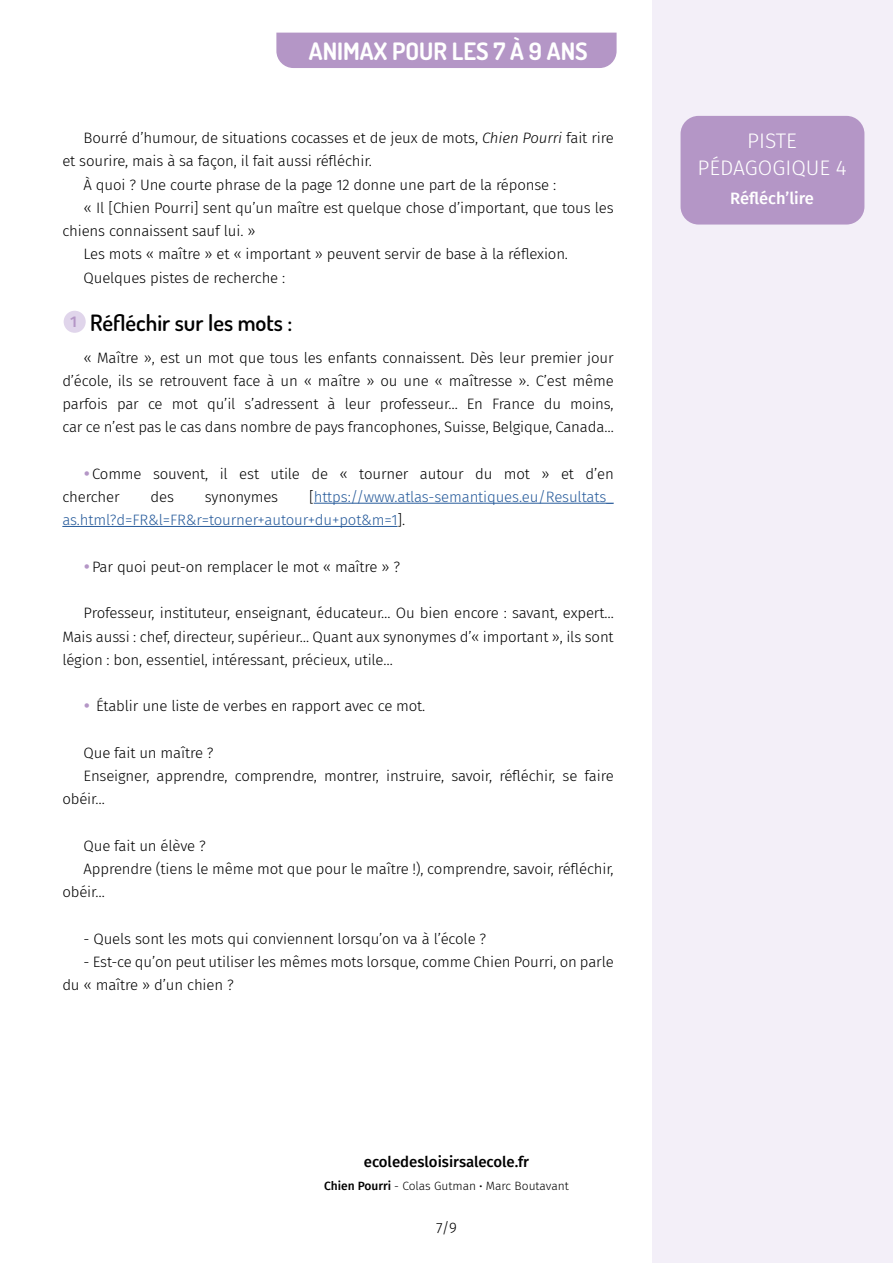
<style>
.page{position:relative;width:893px;height:1263px;background:#fff}
.page>*{position:absolute;margin:0;border:0;box-sizing:border-box;transform-origin:0 0}
.t1{font:700 24px "Dosis";color:#fff}
.t2{font:600 22.5px "Dosis";color:#000}
.t3{font:300 21px/27px "Fira Sans";color:#fff;text-align:center}
.t4{font:500 16.5px "Fira Sans";color:#fff}
.t5{font:300 15px/23.2px "Fira Sans";letter-spacing:-.01em;color:#000;text-align:justify}
.t6{font:300 15px/23.2px "Fira Sans";letter-spacing:-.01em;color:#275b9b}
.t7{font:500 15px "Fira Sans";color:#000}
.t8{font:300 12px "Fira Sans";color:#000}
.s1{font-style:italic}
.s2{color:#000}
.s3{font-weight:500}
</style>
<div class="page">
<div style="left:652px;top:0;width:241px;height:1263px;background:#f3eff8"></div>
<div style="left:276px;top:33px;width:341px;height:35px;background:#b496c6"></div>
<div style="left:680px;top:116px;width:184px;height:109px;background:#b496c6;border-radius:18px"></div>
<hr style="left:314px;top:503px;width:300px;height:1px;background:#275b9b">
<hr style="left:62px;top:526px;width:336px;height:1px;background:#275b9b">
<div style="left:64px;top:311px;width:22px;height:22px;background:#e0d5eb;border-radius:50%"></div>
<h1 class="t1" style="left:309px;top:35px;width:280px">ANIMAX POUR LES 7 À 9 ANS</h1>
<p class="t5" style="left:84px;top:126px;width:532px">Bourré d’humour, de situations cocasses et de jeux de mots, <span class="s1">Chien Pourri</span> fait rire</p>
<p class="t5" style="left:62px;top:149px;width:311px">et sourire, mais à sa façon, il fait aussi réfléchir.</p>
<p class="t5" style="left:84px;top:173px;width:474px">À quoi ? Une courte phrase de la page 12 donne une part de la réponse :</p>
<p class="t5" style="left:84px;top:196px;width:532px">« Il [Chien Pourri] sent qu’un maître est quelque chose d’important, que tous les</p>
<p class="t5" style="left:62px;top:219px;width:195px">chiens connaissent sauf lui. »</p>
<p class="t5" style="left:84px;top:242px;width:486px">Les mots « maître » et « important » peuvent servir de base à la réflexion.</p>
<p class="t5" style="left:84px;top:266px;width:203px">Quelques pistes de recherche :</p>
<h2 class="t2" style="left:70px;top:308px;width:224px"><sup>1</sup> Réfléchir sur les mots :</h2>
<p class="t5" style="left:62px;top:346px;width:553px;text-indent:21px">« Maître », est un mot que tous les enfants connaissent. Dès leur premier jour d’école, ils se retrouvent face à un « maître » ou une « maîtresse ». C’est même parfois par ce mot qu’il s’adressent à leur professeur… En France du moins, car ce n’est pas le cas dans nombre de pays francophones, Suisse, Belgique, Canada…</p>
<p class="t5" style="left:62px;top:462px;width:553px;text-indent:30px">Comme souvent, il est utile de « tourner autour du mot » et d’en chercher</p>
<p class="t6" style="left:62px;top:485px;width:553px;text-indent:247px"><span class="s2">[</span>https://www.atlas-semantiques.eu/Resultats_ as.html?d=FR&amp;l=FR&amp;r=tourner+autour+du+pot&amp;m=1<span class="s2">].</span></p>
<p class="t5" style="left:92px;top:555px;width:310px">Par quoi peut-on remplacer le mot « maître » ?</p>
<p class="t5" style="left:62px;top:601px;width:553px;text-indent:21px">Professeur, instituteur, enseignant, éducateur… Ou bien encore : savant, expert… Mais aussi : chef, directeur, supérieur… Quant aux synonymes d’« important », ils sont légion : bon, essentiel, intéressant, précieux, utile…</p>
<p class="t5" style="left:96px;top:694px;width:331px">Établir une liste de verbes en rapport avec ce mot.</p>
<p class="t5" style="left:84px;top:741px;width:132px">Que fait un maître ?</p>
<p class="t5" style="left:84px;top:764px;width:532px">Enseigner, apprendre, comprendre, montrer, instruire, savoir, réfléchir, se faire</p>
<p class="t5" style="left:62px;top:787px;width:44px">obéir…</p>
<p class="t5" style="left:84px;top:834px;width:124px">Que fait un élève ?</p>
<p class="t5" style="left:84px;top:857px;width:532px">Apprendre (tiens le même mot que pour le maître !), comprendre, savoir, réfléchir,</p>
<p class="t5" style="left:62px;top:880px;width:44px">obéir…</p>
<p class="t5" style="left:84px;top:927px;width:404px">- Quels sont les mots qui conviennent lorsqu’on va à l’école ?</p>
<p class="t5" style="left:62px;top:950px;width:553px;text-indent:21px">- Est-ce qu’on peut utiliser les mêmes mots lorsque, comme Chien Pourri, on parle du « maître » d’un chien ?</p>
<p class="t5" style="left:151px;top:485px;width:25px">des</p>
<p class="t5" style="left:205px;top:485px;width:75px">synonymes</p>
<p class="t7" style="left:364px;top:1150px;width:167px">ecoledesloisirsalecole.fr</p>
<p class="t8" style="left:324px;top:1177px;width:246px"><span class="s3">Chien Pourri</span> - Colas Gutman <span class="s3">·</span> Marc Boutavant</p>
<p class="t5" style="left:436px;top:1216px;width:22px">7/9</p>
<h3 class="t3" style="left:697px;top:127px;width:151px">PISTE<br>PÉDAGOGIQUE 4</h3>
<p class="t4" style="left:730px;top:185px;width:85px">Réfléch’lire</p>
</div>
